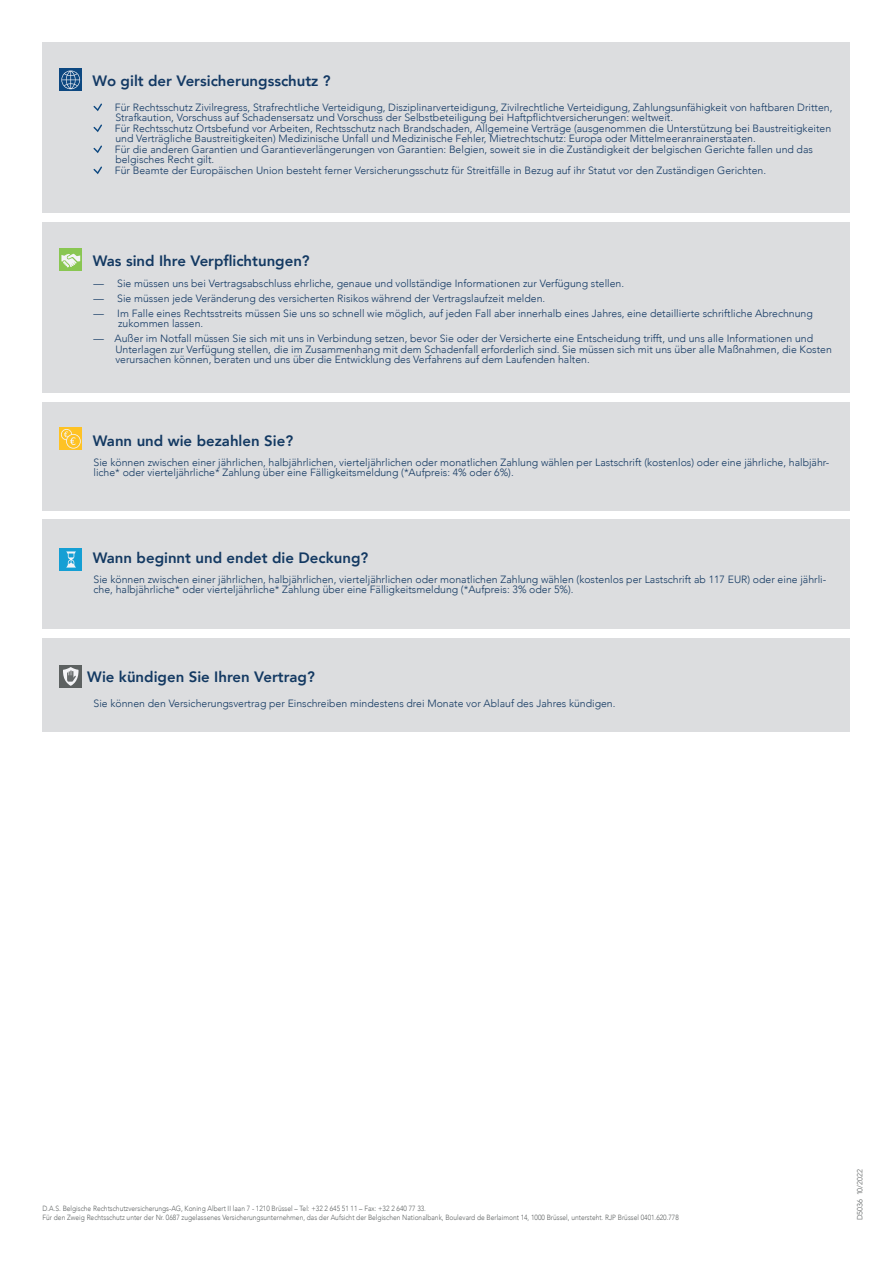
<style>
.page{position:relative;width:893px;height:1263px;background:#fff}
.page>*{position:absolute;margin:0;border:0;box-sizing:border-box;transform-origin:0 0}
.t1{font:800 15px "Avenir";color:#133962}
.t2{font:800 15px "Avenir";color:#133964}
.t3{font:300 10.5px/10.5px "Avenir";color:#133964}
.t4{font:300 10.5px/10.5px "Avenir";color:#133962}
.body{font:300 7.5px "Avenir";color:#5d6161;scale:.89 1}
.body-2{font:300 7.5px "Avenir";color:#5d6161}
</style>
<div class="page">
<div style="left:43px;top:519px;width:807px;height:110px;background:#dcdddf"></div>
<div style="left:60px;top:548px;width:22px;height:22px;background:#159fd4"></div>
<svg style="left:66px;top:551px;width:10px;height:17px"></svg>
<div style="left:43px;top:638px;width:807px;height:94px;background:#dcdddf"></div>
<div style="left:60px;top:665px;width:22px;height:23px;background:#5d6161"></div>
<svg style="left:63px;top:667px;width:16px;height:19px"></svg>
<div style="left:43px;top:43px;width:807px;height:170px;background:#dcdddf"></div>
<svg style="left:60px;top:69px;width:22px;height:22px"></svg>
<svg style="left:61px;top:71px;width:19px;height:18px"></svg>
<svg style="left:93px;top:103px;width:9px;height:8px"></svg>
<svg style="left:93px;top:124px;width:9px;height:8px"></svg>
<svg style="left:93px;top:145px;width:9px;height:8px"></svg>
<svg style="left:93px;top:166px;width:9px;height:8px"></svg>
<div style="left:43px;top:402px;width:807px;height:108px;background:#dcdddf"></div>
<div style="left:60px;top:427px;width:22px;height:23px;background:#fec224"></div>
<svg style="left:61px;top:429px;width:20px;height:20px"></svg>
<div style="left:43px;top:222px;width:807px;height:170px;background:#dcdddf"></div>
<div style="left:60px;top:249px;width:22px;height:22px;background:#89c652"></div>
<svg style="left:61px;top:254px;width:19px;height:13px"></svg>
<h1 class="t2" style="left:93px;top:69px;width:240px">Wo gilt der Versicherungsschutz ?</h1>
<p class="t3" style="left:115px;top:102px;width:719px">Für Rechtsschutz Zivilregress, Strafrechtliche Verteidigung, Disziplinarverteidigung, Zivilrechtliche Verteidigung, Zahlungsunfähigkeit von haftbaren Dritten, Strafkaution, Vorschuss auf Schadensersatz und Vorschuss der Selbstbeteiligung bei Haftpflichtversicherungen: weltweit.<br>Für Rechtsschutz Ortsbefund vor Arbeiten, Rechtsschutz nach Brandschaden, Allgemeine Verträge (ausgenommen die Unterstützung bei Baustreitigkeiten und Verträgliche Baustreitigkeiten) Medizinische Unfall und Medizinische Fehler, Mietrechtschutz: Europa oder Mittelmeeranrainerstaaten.<br>Für die anderen Garantien und Garantieverlängerungen von Garantien: Belgien, soweit sie in die Zuständigkeit der belgischen Gerichte fallen und das belgisches Recht gilt.<br>Für Beamte der Europäischen Union besteht ferner Versicherungsschutz für Streitfälle in Bezug auf ihr Statut vor den Zuständigen Gerichten.</p>
<h1 class="t1" style="left:93px;top:249px;width:218px">Was sind Ihre Verpflichtungen?</h1>
<p class="t3" style="left:94px;top:278px;width:532px">— Sie müssen uns bei Vertragsabschluss ehrliche, genaue und vollständige Informationen zur Verfügung stellen.</p>
<p class="t3" style="left:94px;top:293px;width:453px">— Sie müssen jede Veränderung des versicherten Risikos während der Vertragslaufzeit melden.</p>
<p class="t3" style="left:118px;top:308px;width:696px;text-indent:-25px">— Im Falle eines Rechtsstreits müssen Sie uns so schnell wie möglich, auf jeden Fall aber innerhalb eines Jahres, eine detaillierte schriftliche Abrechnung zukommen lassen.</p>
<p class="t3" style="left:115px;top:333px;width:718px;text-indent:-22px">— Außer im Notfall müssen Sie sich mit uns in Verbindung setzen, bevor Sie oder der Versicherte eine Entscheidung trifft, und uns alle Informationen und<br>Unterlagen zur Verfügung stellen, die im Zusammenhang mit dem Schadenfall erforderlich sind. Sie müssen sich mit uns über alle Maßnahmen, die Kosten verursachen können, beraten und uns über die Entwicklung des Verfahrens auf dem Laufenden halten.</p>
<h1 class="t1" style="left:93px;top:429px;width:202px">Wann und wie bezahlen Sie?</h1>
<p class="t4" style="left:94px;top:457px;width:737px">Sie können zwischen einer jährlichen, halbjährlichen, vierteljährlichen oder monatlichen Zahlung wählen per Lastschrift (kostenlos) oder eine jährliche, halbjähr&shy;liche* oder vierteljährliche* Zahlung über eine Fälligkeitsmeldung (*Aufpreis: 4% oder 6%).</p>
<h1 class="t1" style="left:93px;top:546px;width:277px">Wann beginnt und endet die Deckung?</h1>
<p class="t4" style="left:94px;top:574px;width:734px">Sie können zwischen einer jährlichen, halbjährlichen, vierteljährlichen oder monatlichen Zahlung wählen (kostenlos per Lastschrift ab 117 EUR) oder eine jährli&shy;che, halbjährliche* oder vierteljährliche* Zahlung über eine Fälligkeitsmeldung (*Aufpreis: 3% oder 5%).</p>
<h1 class="t1" style="left:87px;top:665px;width:229px">Wie kündigen Sie Ihren Vertrag?</h1>
<p class="t4" style="left:94px;top:698px;width:523px">Sie können den Versicherungsvertrag per Einschreiben mindestens drei Monate vor Ablauf des Jahres kündigen.</p>
<p class="body" style="left:43px;top:1204px;width:432px">D.A.S. Belgische Rechtschutzversicherungs-AG, Koning Albert II laan 7 - 1210 Brüssel – Tel: +32 2 645 51 11 – Fax: +32 2 640 77 33.</p>
<p class="body" style="left:43px;top:1213px;width:716px">Für den Zweig Rechtsschutz unter der Nr. 0687 zugelassenes Versicherungsunternehmen, das der Aufsicht der Belgischen Nationalbank, Boulevard de Berlaimont 14, 1000 Brüssel, untersteht. RJP Brüssel 0401.620.778</p>
<p class="body-2" style="left:855px;top:1220px;width:53px;rotate:-90deg">D5036 10/2022</p>
</div>
